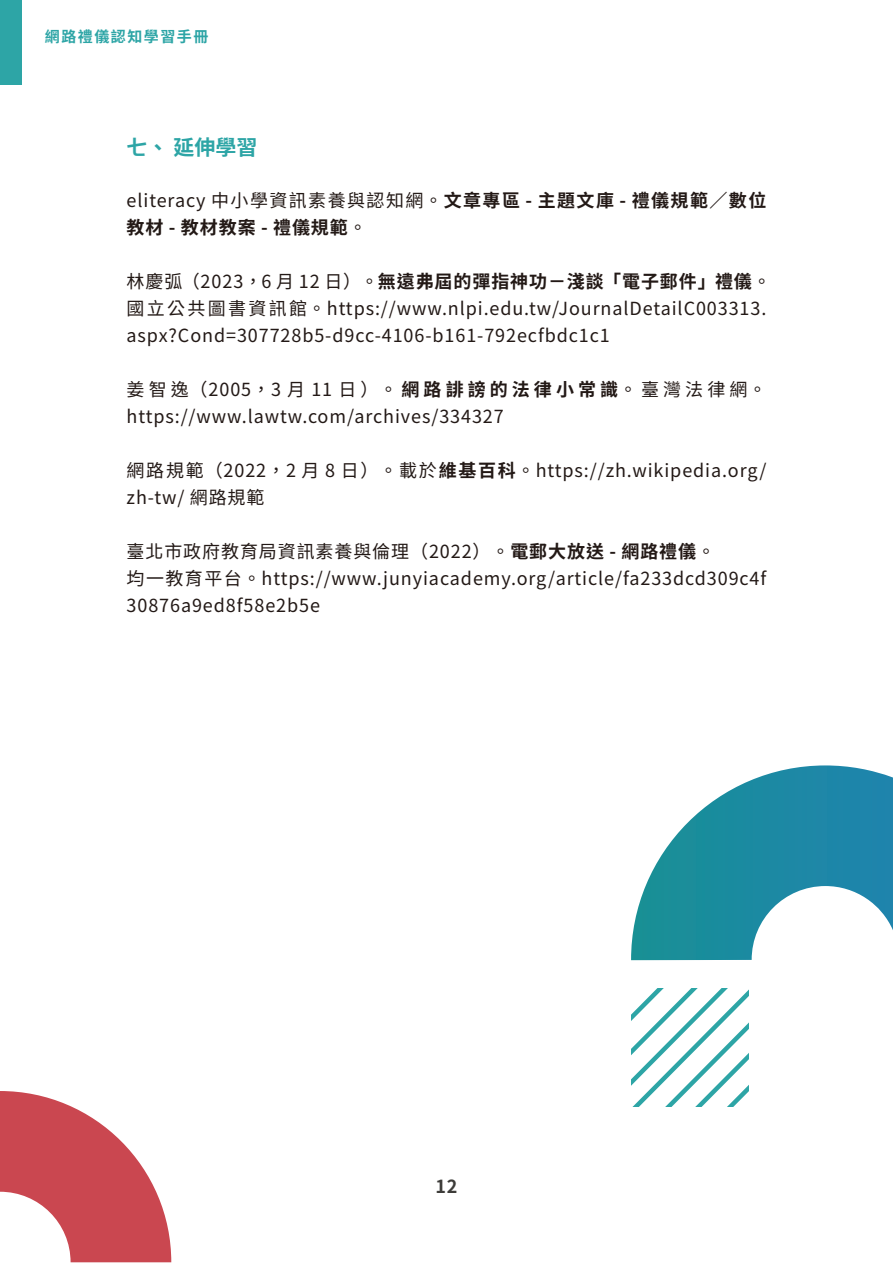
<style>
.page{position:relative;width:893px;height:1263px;background:#fff}
.page>*{position:absolute;margin:0;border:0;box-sizing:border-box;transform-origin:0 0}
.標題段落{font:700 21px "Noto Sans TC";color:#2da5a6}
.t1{font:18px/27px "Noto Sans TC";letter-spacing:.05em;color:#231916}
.t2{font:700 18px/27px "Noto Sans TC";letter-spacing:.05em;color:#231916}
.t3{font:700 18px "Noto Sans TC";color:#3d3c39}
.t4{font:700 15px "Noto Sans TC";letter-spacing:.1em;color:#2da5a6}
.s1{font-weight:400}
.s2{font-weight:700}
</style>
<div class="page">
<div style="left:0;top:0;width:21px;height:85px;background:#2da5a6"></div>
<svg style="left:0;top:1091px;width:171px;height:171px"></svg>
<svg style="left:631px;top:765px;width:262px;height:195px"></svg>
<svg style="left:631px;top:988px;width:118px;height:118px"></svg>
<p class="t4" style="left:45px;top:28px;width:165px">網路禮儀認知學習手冊</p>
<p class="標題段落" style="left:127px;top:135px;width:132px">七、 延伸學習</p>
<p class="t2" style="left:127px;top:188px;width:641px"><span class="s1">eliteracy 中小學資訊素養與認知網。</span>文章專區 - 主題文庫 - 禮儀規範／數位教材 - 教材教案 - 禮儀規範<span class="s1">。</span></p>
<p class="t1" style="left:127px;top:269px;width:646px">林慶弧（2023，6 月 12 日）。<span class="s2">無遠弗屆的彈指神功－淺談「電子郵件」禮儀</span>。國立公共圖書資訊館。https://www.nlpi.edu.tw/JournalDetailC003313. aspx?Cond=307728b5-d9cc-4106-b161-792ecfbdc1c1</p>
<p class="t1" style="left:127px;top:377px;width:641px">姜智逸（2005，3 月 11 日）。<span class="s2">網路誹謗的法律小常識</span>。臺灣法律網。https://www.lawtw.com/archives/334327</p>
<p class="t1" style="left:127px;top:458px;width:641px">網路規範（2022，2 月 8 日）。載於<span class="s2">維基百科</span>。https://zh.wikipedia.org/ zh-tw/ 網路規範</p>
<p class="t1" style="left:127px;top:539px;width:590px">臺北市政府教育局資訊素養與倫理（2022）。<span class="s2">電郵大放送 - 網路禮儀</span>。</p>
<p class="t1" style="left:127px;top:566px;width:641px">均一教育平台。https://www.junyiacademy.org/article/fa233dcd309c4f<br>30876a9ed8f58e2b5e</p>
<p class="t3" style="left:435px;top:1176px;width:24px">12</p>
</div>
